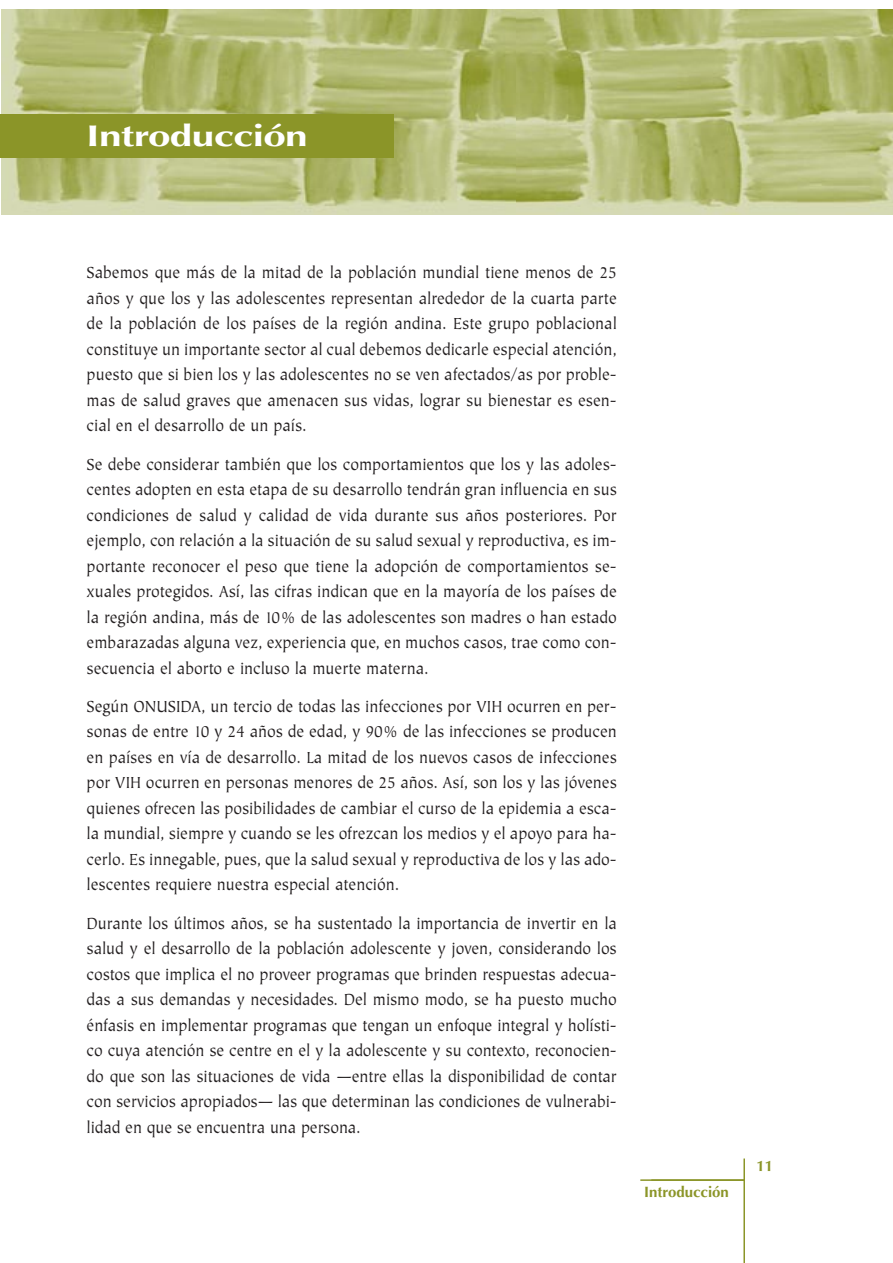
<style>
.page{position:relative;width:893px;height:1263px;background:#fff}
.page>*{position:absolute;margin:0;border:0;box-sizing:border-box;transform-origin:0 0}
.t1{font:700 30px "Optima";letter-spacing:-.015em;color:#fff;scale:1.35 1}
.t2{font:18px/25.5px "Tiepolo";color:#231f20;text-align:justify;scale:.9 1}
.t3{font:700 15px "Optima";color:#8b9528}
</style>
<div class="page">
<hr style="left:743px;top:1159px;width:2px;height:104px;background:#8b9528">
<hr style="left:640px;top:1179px;width:105px;height:2px;background:#8b9528">
<img style="left:2px;top:10px;width:514px;height:204px">
<img style="left:516px;top:9px;width:376px;height:205px">
<div style="left:1px;top:114px;width:393px;height:43px;background:#8b9528"></div>
<h1 class="t1" style="left:86px;top:123px;width:165px">Introducción</h1>
<p class="t2" style="left:87px;top:262px;width:590px">Sabemos que más de la mitad de la población mundial tiene menos de 25 años y que los y las adolescentes representan alrededor de la cuarta parte de la población de los países de la región andina. Este grupo poblacional constituye un importante sector al cual debemos dedicarle especial atención, puesto que si bien los y las adolescentes no se ven afectados/as por proble&shy;mas de salud graves que amenacen sus vidas, lograr su bienestar es esen&shy;cial en el desarrollo de un país.</p>
<p class="t2" style="left:87px;top:453px;width:590px">Se debe considerar también que los comportamientos que los y las adoles&shy;centes adopten en esta etapa de su desarrollo tendrán gran influencia en sus condiciones de salud y calidad de vida durante sus años posteriores. Por ejemplo, con relación a la situación de su salud sexual y reproductiva, es im&shy;portante reconocer el peso que tiene la adopción de comportamientos se&shy;xuales protegidos. Así, las cifras indican que en la mayoría de los países de la región andina, más de 10% de las adolescentes son madres o han estado embarazadas alguna vez, experiencia que, en muchos casos, trae como con&shy;secuencia el aborto e incluso la muerte materna.</p>
<p class="t2" style="left:87px;top:695px;width:590px">Según ONUSIDA, un tercio de todas las infecciones por VIH ocurren en per&shy;sonas de entre 10 y 24 años de edad, y 90% de las infecciones se producen en países en vía de desarrollo. La mitad de los nuevos casos de infecciones por VIH ocurren en personas menores de 25 años. Así, son los y las jóvenes quienes ofrecen las posibilidades de cambiar el curso de la epidemia a esca&shy;la mundial, siempre y cuando se les ofrezcan los medios y el apoyo para ha&shy;cerlo. Es innegable, pues, que la salud sexual y reproductiva de los y las ado&shy;lescentes requiere nuestra especial atención.</p>
<p class="t2" style="left:87px;top:912px;width:590px">Durante los últimos años, se ha sustentado la importancia de invertir en la salud y el desarrollo de la población adolescente y joven, considerando los costos que implica el no proveer programas que brinden respuestas adecua&shy;das a sus demandas y necesidades. Del mismo modo, se ha puesto mucho énfasis en implementar programas que tengan un enfoque integral y holísti&shy;co cuya atención se centre en el y la adolescente y su contexto, reconocien&shy;do que son las situaciones de vida —entre ellas la disponibilidad de contar con servicios apropiados— las que determinan las condiciones de vulnerabi&shy;lidad en que se encuentra una persona.</p>
<p class="t3" style="left:644px;top:1186px;width:86px">Introducción</p>
<p class="t3" style="left:756px;top:1160px;width:18px">11</p>
</div>
